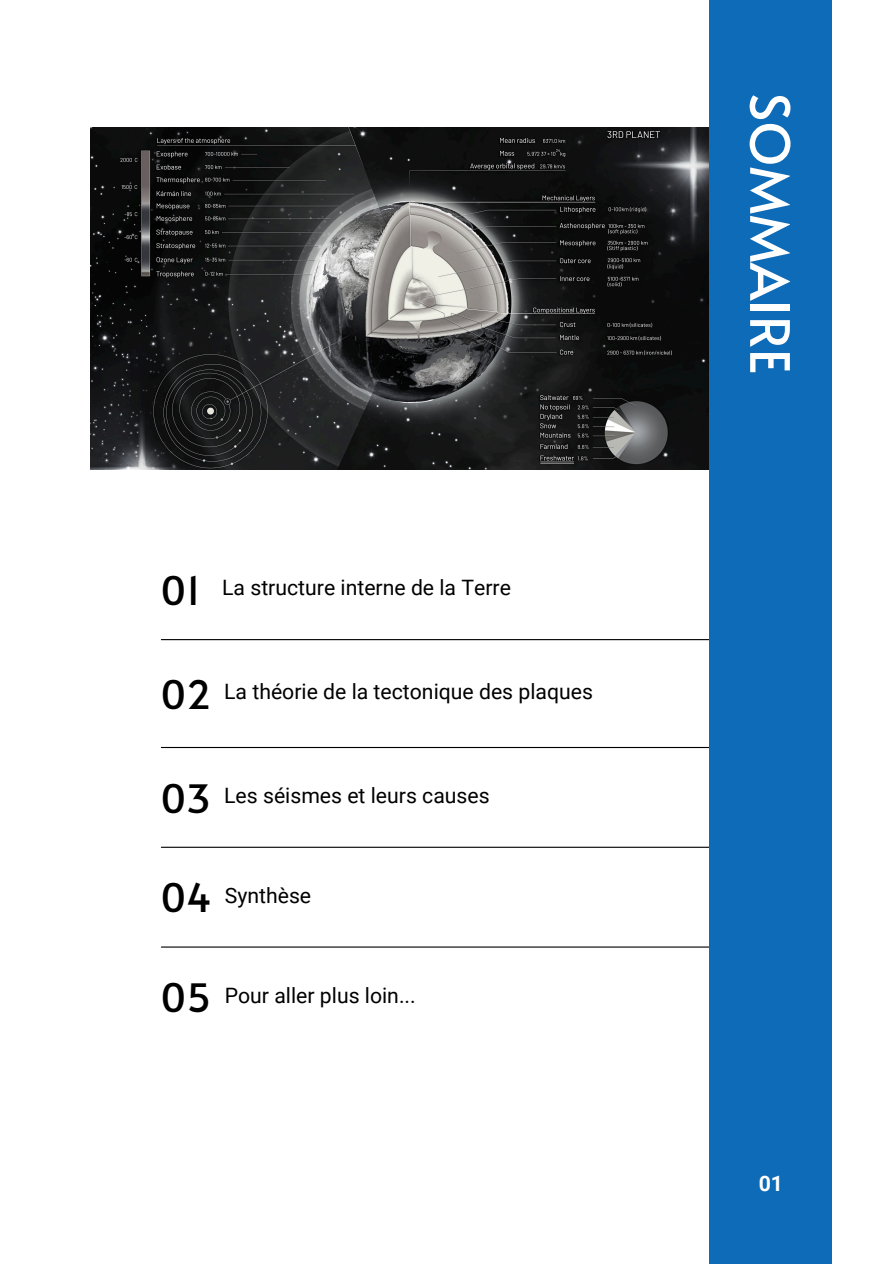
<style>
.page{position:relative;width:894px;height:1264px;background:#fff}
.page>*{position:absolute;margin:0;border:0;box-sizing:border-box;transform-origin:0 0}
.t1{font:54px "Alata";color:#fff}
.t2{font:39px "Alata";color:#000}
.t3{font:700 21.3px "Roboto";color:#fff}
.t4{font:21.15px "Roboto";color:#000}
</style>
<div class="page">
<img style="left:90px;top:128px;width:619px;height:342px">
<hr style="left:161px;top:639px;width:571px;height:1px;background:#000">
<hr style="left:161px;top:747px;width:571px;height:1px;background:#000">
<hr style="left:161px;top:946px;width:571px;height:1px;background:#000">
<hr style="left:161px;top:846px;width:571px;height:1px;background:#000">
<div style="left:709px;top:0;width:123px;height:1263px;background:#0e6bb7"></div>
<h1 class="t2" style="left:161px;top:562px;width:41px">01</h1>
<p class="t4" style="left:222px;top:575px;width:290px">La structure interne de la Terre</p>
<p class="t2" style="left:161px;top:666px;width:52px">02</p>
<p class="t4" style="left:224px;top:679px;width:370px">La théorie de la tectonique des plaques</p>
<p class="t2" style="left:161px;top:769px;width:52px">03</p>
<p class="t4" style="left:224px;top:783px;width:267px">Les séismes et leurs causes</p>
<p class="t2" style="left:161px;top:869px;width:52px">04</p>
<p class="t4" style="left:225px;top:883px;width:88px">Synthèse</p>
<p class="t2" style="left:161px;top:969px;width:52px">05</p>
<p class="t4" style="left:225px;top:982px;width:192px">Pour aller plus loin...</p>
<p class="t1" style="left:809px;top:93px;width:282px;rotate:90deg">SOMMAIRE</p>
<p class="t3" style="left:758px;top:1171px;width:26px">01</p>
</div>
